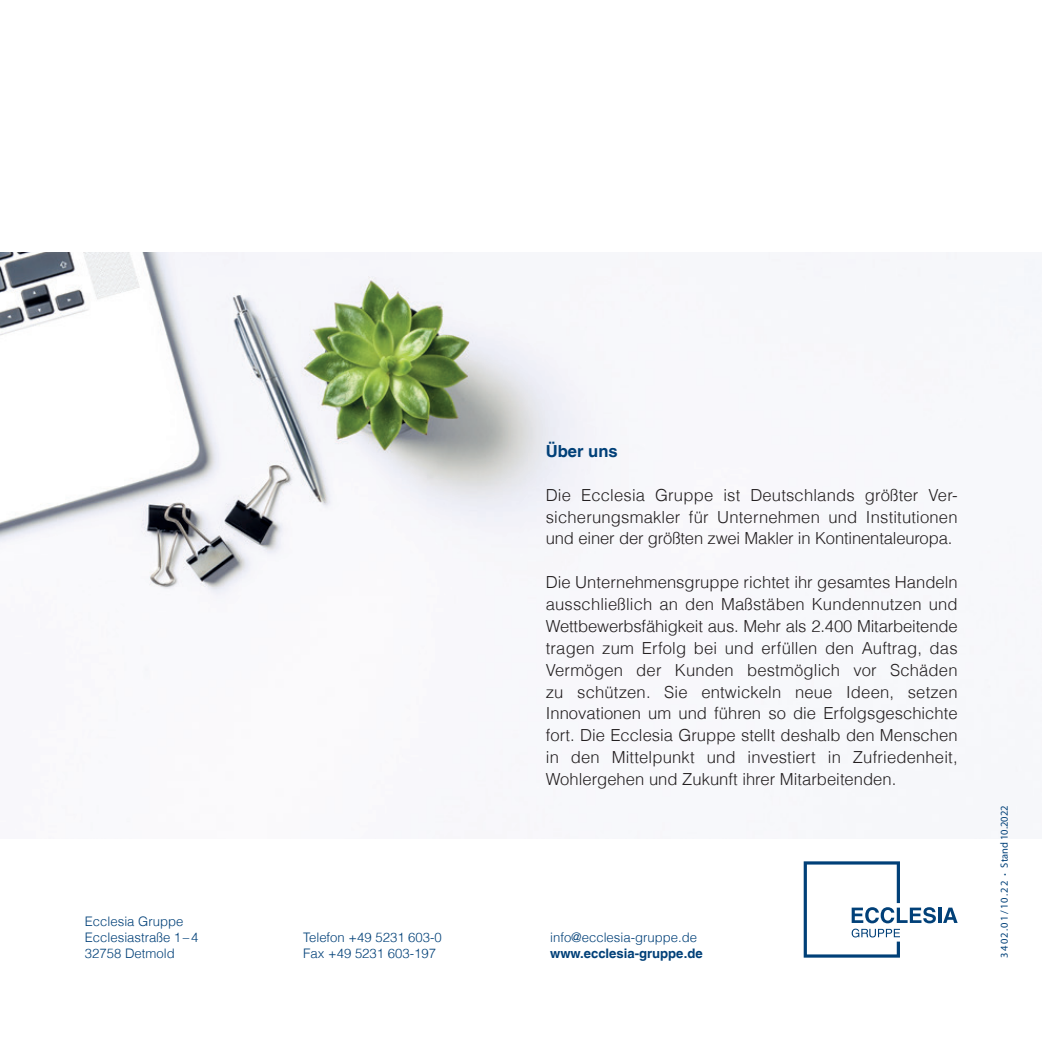
<style>
.page{position:relative;width:1042px;height:1042px;background:#fff}
.page>*{position:absolute;margin:0;border:0;box-sizing:border-box;transform-origin:0 0}
.t1{font:300 16.62px/21.9px "Helvetica LT";letter-spacing:-.01em;color:#231f20;text-align:justify}
.t2{font:700 16.62px "Helvetica LT";color:#014078}
.t3{font:300 13.12px/15.8px "Helvetica LT";color:#014078}
.t4{font:700 13.12px "Helvetica LT";color:#014078}
.t5{font:10.5px "Myriad Pro";color:#014078}
.s1{font-family:"Helvetica LT";font-weight:700}
</style>
<div class="page">
<img style="left:0;top:253px;width:1042px;height:435px">
<hr style="left:938px;top:907px;width:3px;height:16px;background:#014078">
<svg style="left:943px;top:907px;width:14px;height:16px"></svg>
<svg style="left:803px;top:861px;width:133px;height:96px"></svg>
<p class="t3" style="left:85px;top:913px;width:115px">Ecclesia Gruppe<br>Ecclesiastraße 1–4<br>32758 Detmold</p>
<p class="t3" style="left:303px;top:929px;width:140px">Telefon +49 5231 603-0<br>Fax +49 5231 603-197</p>
<p class="t2" style="left:546px;top:441px;width:74px">Über uns</p>
<p class="t1" style="left:546px;top:484px;width:413px">Die Ecclesia Gruppe ist Deutschlands größter Ver&shy;sicherungsmakler für Unternehmen und Institutionen und einer der größten zwei Makler in Kontinentaleuropa.</p>
<p class="t1" style="left:546px;top:571px;width:413px">Die Unternehmensgruppe richtet ihr gesamtes Handeln ausschließlich an den Maßstäben Kundennutzen und Wettbewerbsfähigkeit aus. Mehr als 2.400 Mitarbeitende tragen zum Erfolg bei und erfüllen den Auftrag, das Vermögen der Kunden bestmöglich vor Schäden zu schützen. Sie entwickeln neue Ideen, setzen Innovationen um und führen so die Erfolgsgeschichte fort. Die Ecclesia Gruppe stellt deshalb den Menschen in den Mittelpunkt und investiert in Zufriedenheit, Wohlergehen und Zukunft ihrer Mitarbeitenden.</p>
<p class="t3" style="left:550px;top:929px;width:148px">info@ecclesia-gruppe.de</p>
<p class="t4" style="left:550px;top:945px;width:154px">www.ecclesia-gruppe.de</p>
<p class="t5" style="left:997px;top:957px;width:154px;rotate:-90deg">3402.01/10.22 <span class="s1">·</span> Stand 10.2022</p>
</div>
